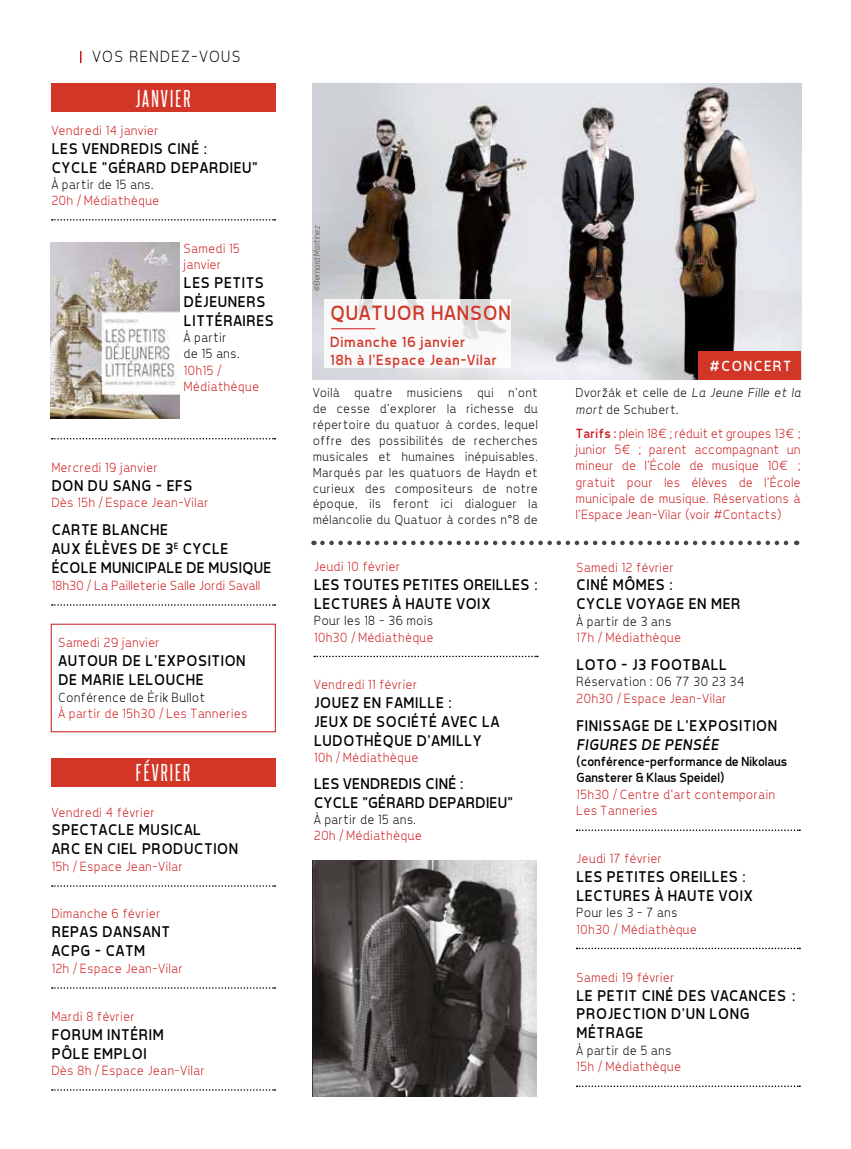
<style>
.page{position:relative;width:851px;height:1149px;background:#fff}
.page>*{position:absolute;margin:0;border:0;box-sizing:border-box;transform-origin:0 0}
.t1{font:21px "Steelfish Rg";letter-spacing:.1em;color:#fff}
.t2{font:21px "Tepeno Sans";letter-spacing:.05em;color:#d23627}
.t3{font:300 16.5px "Tepeno Sans";letter-spacing:.1em;color:#000}
.t4{font:15.75px/18.9px "Tepeno Sans";letter-spacing:.05em;color:#000}
.t5{font:15.75px/18.9px "Tepeno Sans";letter-spacing:.03em;color:#000}
.t6{font:italic 15.75px "Tepeno Sans";letter-spacing:.05em;color:#000}
.t7{font:15px/18px "Tepeno Sans";letter-spacing:.055em;color:#d23627}
.t8{font:15px "Tepeno Sans";letter-spacing:.1em;color:#fff}
.t9{font:300 13.5px/16.2px "Tepeno Sans";letter-spacing:.05em;color:#cd1719}
.t10{font:300 13.5px/16.2px "Tepeno Sans";letter-spacing:.05em;color:#000}
.t11{font:13.5px/16.2px "Tepeno Sans";color:#000}
.t12{font:300 13.5px "Tepeno Sans";letter-spacing:.03em;color:#cd1719}
.t13{font:300 13.2px/15.9px "Tepeno Sans";letter-spacing:.05em;color:#000;text-align:justify}
.t14{font:italic 300 9px "Tepeno Sans";color:#504f4f}
.s1{font-style:italic}
.s2{font-weight:400}
</style>
<div class="page">
<svg style="left:80px;top:51px;width:1px;height:12px"></svg>
<div style="left:51px;top:83px;width:224px;height:29px;background:#d23627"></div>
<svg style="left:52px;top:219px;width:223px;height:1px"></svg>
<svg style="left:52px;top:438px;width:223px;height:1px"></svg>
<svg style="left:52px;top:604px;width:223px;height:1px"></svg>
<svg style="left:52px;top:885px;width:223px;height:1px"></svg>
<svg style="left:52px;top:987px;width:223px;height:1px"></svg>
<svg style="left:52px;top:1089px;width:223px;height:1px"></svg>
<svg style="left:314px;top:655px;width:223px;height:2px"></svg>
<svg style="left:576px;top:829px;width:224px;height:1px"></svg>
<svg style="left:576px;top:947px;width:224px;height:1px"></svg>
<svg style="left:576px;top:1085px;width:224px;height:1px"></svg>
<div style="left:51px;top:757px;width:224px;height:29px;background:#d23627"></div>
<img style="left:312px;top:84px;width:489px;height:295px">
<div style="left:698px;top:351px;width:103px;height:29px;background:#d23627"></div>
<div style="left:324px;top:298px;width:187px;height:69px;background:#fff"></div>
<hr style="left:331px;top:328px;width:44px;height:1px;background:#cd1719">
<svg style="left:322px;top:540px;width:475px;height:5px"></svg>
<img style="left:312px;top:860px;width:224px;height:236px">
<img style="left:51px;top:242px;width:128px;height:176px">
<p class="t3" style="left:92px;top:47px;width:149px">VOS RENDEZ-VOUS</p>
<h1 class="t1" style="left:136px;top:85px;width:56px">JANVIER</h1>
<p class="t9" style="left:51px;top:122px;width:108px">Vendredi 14 janvier</p>
<p class="t4" style="left:51px;top:139px;width:207px">LES VENDREDIS CINÉ :<br>CYCLE "GÉRARD DEPARDIEU"</p>
<p class="t10" style="left:51px;top:176px;width:103px">À partir de 15 ans.</p>
<p class="t9" style="left:51px;top:192px;width:109px">20h / Médiathèque</p>
<p class="t9" style="left:183px;top:240px;width:57px">Samedi 15 janvier</p>
<p class="t4" style="left:183px;top:273px;width:91px">LES PETITS<br>DÉJEUNERS<br>LITTÉRAIRES</p>
<p class="t10" style="left:183px;top:329px;width:57px">À partir de 15 ans.</p>
<p class="t9" style="left:183px;top:361px;width:76px">10h15 /<br>Médiathèque</p>
<p class="t9" style="left:51px;top:458px;width:107px">Mercredi 19 janvier</p>
<p class="t4" style="left:51px;top:475px;width:142px">DON DU SANG - EFS</p>
<p class="t9" style="left:51px;top:494px;width:158px">Dès 15h / Espace Jean-Vilar</p>
<p class="t4" style="left:51px;top:520px;width:221px">CARTE BLANCHE<br>AUX ÉLÈVES DE 3<sup>E</sup> CYCLE<br>ÉCOLE MUNICIPALE DE MUSIQUE</p>
<p class="t12" style="left:51px;top:576px;width:210px">18h30 / La Pailleterie Salle Jordi Savall</p>
<p class="t9" style="left:58px;top:634px;width:103px">Samedi 29 janvier</p>
<p class="t4" style="left:58px;top:651px;width:188px">AUTOUR DE L’EXPOSITION<br>DE MARIE LELOUCHE</p>
<p class="t10" style="left:58px;top:688px;width:148px">Conférence de Érik Bullot</p>
<p class="t9" style="left:58px;top:704px;width:190px">À partir de 15h30 / Les Tanneries</p>
<h1 class="t1" style="left:136px;top:759px;width:56px">FÉVRIER</h1>
<p class="t9" style="left:51px;top:803px;width:104px">Vendredi 4 février</p>
<p class="t4" style="left:51px;top:820px;width:188px">SPECTACLE MUSICAL<br>ARC EN CIEL PRODUCTION</p>
<p class="t9" style="left:51px;top:857px;width:132px">15h / Espace Jean-Vilar</p>
<p class="t9" style="left:51px;top:905px;width:110px">Dimanche 6 février</p>
<p class="t4" style="left:51px;top:921px;width:120px">REPAS DANSANT<br>ACPG - CATM</p>
<p class="t9" style="left:51px;top:959px;width:132px">12h / Espace Jean-Vilar</p>
<p class="t9" style="left:51px;top:1007px;width:84px">Mardi 8 février</p>
<p class="t4" style="left:51px;top:1024px;width:113px">FORUM INTÉRIM<br>PÔLE EMPLOI</p>
<p class="t9" style="left:51px;top:1061px;width:154px">Dès 8h / Espace Jean-Vilar</p>
<p class="t14" style="left:311px;top:292px;width:68px;rotate:-90deg">©Bernard Martinez</p>
<h1 class="t2" style="left:329px;top:301px;width:182px">QUATUOR HANSON</h1>
<p class="t7" style="left:329px;top:333px;width:168px">Dimanche 16 janvier<br>18h à l’Espace Jean-Vilar</p>
<p class="t8" style="left:708px;top:356px;width:83px">#CONCERT</p>
<p class="t13" style="left:312px;top:384px;width:226px">Voilà quatre musiciens qui n’ont de cesse d’explorer la richesse du répertoire du quatuor à cordes, lequel offre des possibilités de recherches musicales et humaines inépuisables.<br>Marqués par les quatuors de Haydn et curieux des compositeurs de notre époque, ils feront ici dialoguer la mélancolie du Quatuor à cordes n°8 de</p>
<p class="t13" style="left:575px;top:384px;width:226px">Dvoržák et celle de <span class="s1">La Jeune Fille et la mort</span> de Schubert.</p>
<p class="t9" style="left:575px;top:425px;width:226px;text-align:justify"><span class="s2">Tarifs :</span> plein 18€ ; réduit et groupes 13€ ; junior 5€ ; parent accompagnant un mineur de l’École de musique 10€ ; gratuit pour les élèves de l’École municipale de musique. Réservations à l’Espace Jean-Vilar (voir #Contacts)</p>
<p class="t9" style="left:313px;top:558px;width:88px">Jeudi 10 février</p>
<p class="t5" style="left:313px;top:575px;width:225px">LES TOUTES PETITES OREILLES :<br>LECTURES À HAUTE VOIX</p>
<p class="t10" style="left:313px;top:612px;width:120px">Pour les 18 - 36 mois</p>
<p class="t9" style="left:313px;top:628px;width:121px">10h30 / Médiathèque</p>
<p class="t9" style="left:313px;top:675px;width:104px">Vendredi 11 février</p>
<p class="t4" style="left:313px;top:692px;width:187px">JOUEZ EN FAMILLE :<br>JEUX DE SOCIÉTÉ AVEC LA<br>LUDOTHÈQUE D'AMILLY</p>
<p class="t9" style="left:313px;top:748px;width:106px">10h / Médiathèque</p>
<p class="t5" style="left:313px;top:773px;width:200px">LES VENDREDIS CINÉ :<br>CYCLE "GÉRARD DEPARDIEU"</p>
<p class="t10" style="left:313px;top:810px;width:103px">À partir de 15 ans.</p>
<p class="t9" style="left:313px;top:826px;width:109px">20h / Médiathèque</p>
<p class="t9" style="left:575px;top:558px;width:99px">Samedi 12 février</p>
<p class="t4" style="left:575px;top:575px;width:165px">CINÉ MÔMES :<br>CYCLE VOYAGE EN MER</p>
<p class="t10" style="left:575px;top:612px;width:96px">À partir de 3 ans</p>
<p class="t9" style="left:575px;top:628px;width:106px">17h / Médiathèque</p>
<p class="t4" style="left:575px;top:655px;width:152px">LOTO - J3 FOOTBALL</p>
<p class="t10" style="left:575px;top:673px;width:169px">Réservation : 06 77 30 23 34</p>
<p class="t9" style="left:575px;top:689px;width:152px">20h30 / Espace Jean-Vilar</p>
<p class="t4" style="left:575px;top:715px;width:202px">FINISSAGE DE L’EXPOSITION</p>
<p class="t6" style="left:575px;top:735px;width:143px">FIGURES DE PENSÉE</p>
<p class="t11" style="left:575px;top:753px;width:212px">(conférence-performance de Nikolaus<br>Gansterer &amp; Klaus Speidel)</p>
<p class="t9" style="left:575px;top:785px;width:200px">15h30 / Centre d’art contemporain<br>Les Tanneries</p>
<p class="t9" style="left:575px;top:850px;width:87px">Jeudi 17 février</p>
<p class="t4" style="left:575px;top:866px;width:178px">LES PETITES OREILLES :<br>LECTURES À HAUTE VOIX</p>
<p class="t10" style="left:575px;top:904px;width:102px">Pour les 3 - 7 ans</p>
<p class="t9" style="left:575px;top:920px;width:122px">10h30 / Médiathèque</p>
<p class="t9" style="left:575px;top:968px;width:99px">Samedi 19 février</p>
<p class="t4" style="left:575px;top:985px;width:220px">LE PETIT CINÉ DES VACANCES :<br>PROJECTION D'UN LONG<br>MÉTRAGE</p>
<p class="t10" style="left:575px;top:1041px;width:96px">À partir de 5 ans</p>
<p class="t9" style="left:575px;top:1057px;width:106px">15h / Médiathèque</p>
</div>
